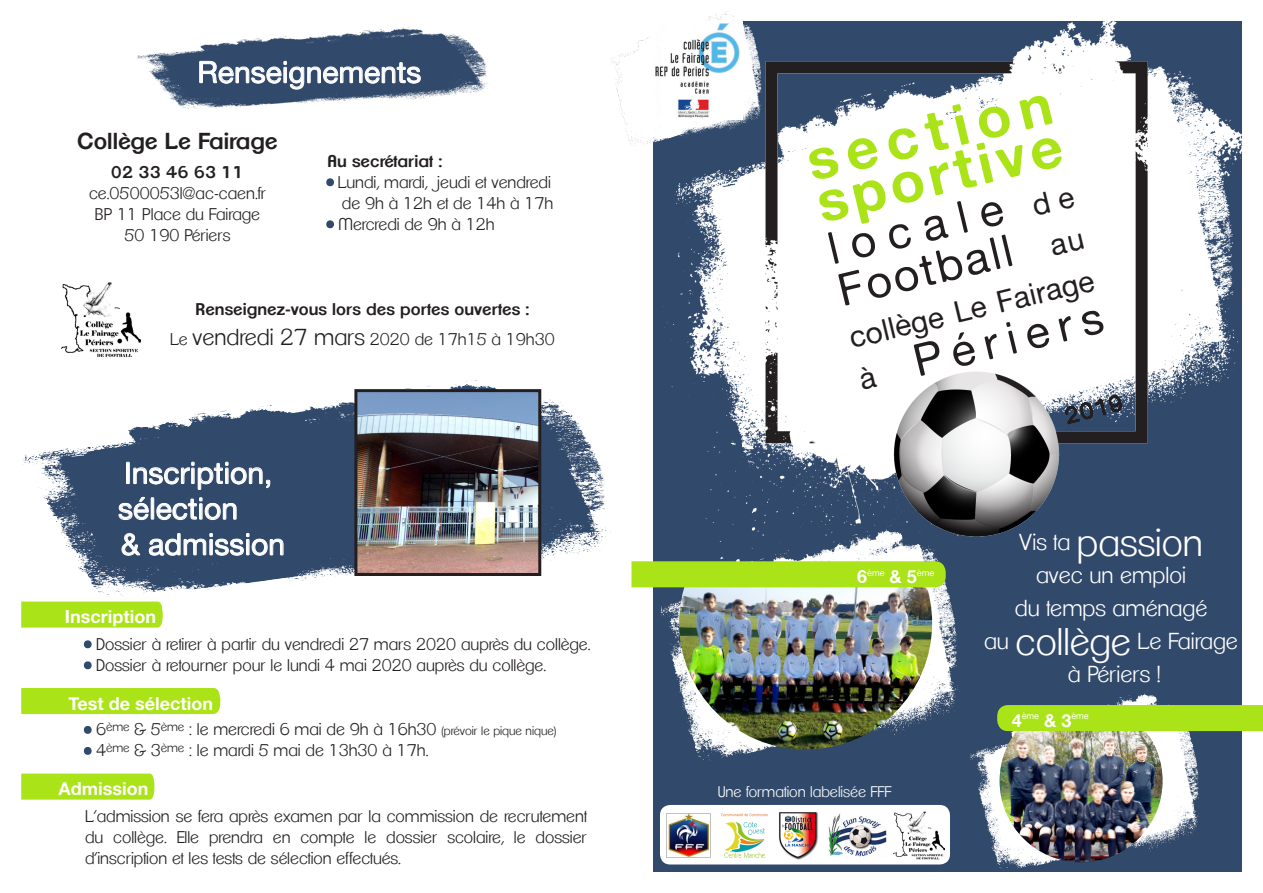
<style>
.page{position:relative;width:1263px;height:893px;background:#fff}
.page>*{position:absolute;margin:0;border:0;box-sizing:border-box;transform-origin:0 0}
.t1{font:57px "Alte Haas Grotesk Bold";color:#aae318}
.t2{font:45px "Alte Haas Grotesk";color:#231f20}
.t3{font:300 37.5px "Clemente P Dae";color:#fff}
.t4{font:30px "Alte Haas Grotesk";color:#fff}
.t5{font:30px "Alte Haas Grotesk";color:#231f20}
.t6{font:300 22.5px "Clemente P Dae";color:#fff}
.t7{font:600 22.5px "Clemente P Dak";color:#231f20}
.t8{font:18px "Alte Haas Grotesk Bold";color:#fff}
.t9{font:300 16.5px "Clemente P Dae";color:#231f20}
.t10{font:600 16.5px "Clemente P Dak";color:#231f20}
.t11{font:300 15px "Clemente P Dae";color:#fff}
.t12{font:9px "Alte Haas Grotesk";color:#fff}
.s1{font-size:22.5px}
.s2{font-size:12px}
.s3{font-family:"Alte Haas Grotesk Bold";font-size:18px}
.s4{font-size:37.5px}
</style>
<div class="page">
<div style="left:653px;top:21px;width:589px;height:851px;background:#31496b"></div>
<img style="left:660px;top:604px;width:300px;height:157px">
<img style="left:970px;top:691px;width:231px;height:180px">
<img style="left:636px;top:21px;width:606px;height:583px">
<img style="left:679px;top:587px;width:253px;height:162px">
<img style="left:999px;top:731px;width:163px;height:131px">
<div style="left:631px;top:561px;width:315px;height:26px;background:#aae318"></div>
<div style="left:997px;top:705px;width:266px;height:26px;background:#aae318"></div>
<div style="left:660px;top:805px;width:290px;height:59px;background:#fff;border-radius:10px"></div>
<img style="left:667px;top:814px;width:44px;height:44px">
<img style="left:828px;top:813px;width:59px;height:44px">
<img style="left:779px;top:812px;width:39px;height:47px">
<img style="left:721px;top:813px;width:47px;height:45px">
<img style="left:137px;top:28px;width:351px;height:80px">
<svg style="left:199px;top:61px;width:222px;height:29px;background:#596c87"></svg>
<svg style="left:326px;top:178px;width:8px;height:9px"></svg>
<svg style="left:326px;top:220px;width:8px;height:9px"></svg>
<div style="left:21px;top:774px;width:133px;height:26px;background:#aae318"></div>
<svg style="left:21px;top:601px;width:142px;height:27px;background:#ade422"></svg>
<svg style="left:83px;top:640px;width:9px;height:9px"></svg>
<svg style="left:83px;top:661px;width:9px;height:9px"></svg>
<img style="left:22px;top:381px;width:585px;height:215px">
<svg style="left:126px;top:461px;width:144px;height:29px;background:#566a86"></svg>
<svg style="left:118px;top:497px;width:119px;height:23px;background:#63758f"></svg>
<svg style="left:121px;top:533px;width:19px;height:23px"></svg>
<svg style="left:149px;top:533px;width:135px;height:23px;background:#62748e"></svg>
<img style="left:353px;top:388px;width:190px;height:189px">
<div style="left:21px;top:688px;width:199px;height:26px;background:#aae318"></div>
<svg style="left:83px;top:726px;width:9px;height:8px"></svg>
<svg style="left:83px;top:747px;width:9px;height:8px"></svg>
<img style="left:893px;top:811px;width:51px;height:49px">
<img style="left:62px;top:282px;width:79px;height:75px">
<img style="left:610px;top:12px;width:151px;height:135px">
<img style="left:651px;top:21px;width:91px;height:98px">
<svg style="left:1064px;top:395px;width:58px;height:29px"></svg>
<svg style="left:1031px;top:191px;width:44px;height:25px"></svg>
<svg style="left:1050px;top:233px;width:34px;height:23px"></svg>
<svg style="left:858px;top:365px;width:20px;height:25px"></svg>
<p class="t4" style="left:197px;top:54px;width:225px">Renseignements</p>
<p class="t7" style="left:77px;top:127px;width:202px">Collège Le Fairage</p>
<p class="t10" style="left:111px;top:163px;width:135px">02 33 46 63 11</p>
<p class="t9" style="left:89px;top:184px;width:178px">ce.0500053l@ac-caen.fr</p>
<p class="t9" style="left:95px;top:205px;width:167px">BP 11 Place du Fairage</p>
<p class="t9" style="left:125px;top:226px;width:107px">50 190 Périers</p>
<p class="t10" style="left:327px;top:151px;width:116px">Au secrétariat :</p>
<p class="t9" style="left:327px;top:172px;width:225px"><sup>o</sup> Lundi, mardi, jeudi et vendredi</p>
<p class="t9" style="left:342px;top:193px;width:213px">de 9h à 12h et de 14h à 17h</p>
<p class="t9" style="left:327px;top:214px;width:169px"><sup>o</sup> Mercredi de 9h à 12h</p>
<p class="t10" style="left:196px;top:299px;width:335px">Renseignez-vous lors des portes ouvertes :</p>
<p class="t9" style="left:170px;top:329px;width:386px">Le <span class="s1">vendredi 27 mars</span> 2020 de 17h15 à 19h30</p>
<p class="t4" style="left:124px;top:455px;width:150px">Inscription,</p>
<p class="t4" style="left:118px;top:491px;width:121px">sélection</p>
<p class="t4" style="left:121px;top:526px;width:165px">&amp; admission</p>
<p class="t8" style="left:65px;top:606px;width:93px">Inscription</p>
<p class="t9" style="left:85px;top:634px;width:507px"><sup>o</sup> Dossier à retirer à partir du vendredi 27 mars 2020 auprès du collège.</p>
<p class="t9" style="left:85px;top:655px;width:463px"><sup>o</sup> Dossier à retourner pour le lundi 4 mai 2020 auprès du collège.</p>
<p class="t8" style="left:68px;top:692px;width:146px">Test de sélection</p>
<p class="t9" style="left:85px;top:720px;width:473px"><sup>o</sup> 6<sup>ème</sup> &amp; 5<sup>ème</sup> : le mercredi 6 mai de 9h à 16h30 <span class="s2">(prévoir le pique nique)</span></p>
<p class="t9" style="left:85px;top:741px;width:345px"><sup>o</sup> 4<sup>ème</sup> &amp; 3<sup>ème</sup> : le mardi 5 mai de 13h30 à 17h.</p>
<p class="t8" style="left:59px;top:778px;width:91px">Admission</p>
<p class="t9" style="left:85px;top:807px;width:503px">L’admission se fera après examen par la commission de recrutement</p>
<p class="t9" style="left:85px;top:828px;width:503px">du collège. Elle prendra en compte le dossier scolaire, le dossier</p>
<p class="t9" style="left:85px;top:849px;width:318px">d’inscription et les tests de sélection effectués.</p>
<p class="t1" style="left:799px;top:126px;width:252px;rotate:-13deg">section</p>
<p class="t1" style="left:809px;top:168px;width:252px;rotate:-13deg">sportive</p>
<p class="t2" style="left:822px;top:224px;width:181px;rotate:-14deg">locale</p>
<p class="t2" style="left:832px;top:266px;width:180px;rotate:-14deg">Football</p>
<p class="t5" style="left:846px;top:320px;width:252px;rotate:-13deg">collège Le Fairage</p>
<p class="t2" style="left:907px;top:336px;width:195px;rotate:-14deg">Périers</p>
<p class="t12" style="left:857px;top:567px;width:79px"><span class="s3">6</span>ème <span class="s3">&amp; 5</span>ème</p>
<p class="t11" style="left:718px;top:783px;width:176px">Une formation labelisée FFF</p>
<p class="t3" style="left:1019px;top:521px;width:185px"><sup>Vis</sup> <sup>ta</sup> passion</p>
<p class="t6" style="left:1036px;top:562px;width:151px">avec un emploi</p>
<p class="t6" style="left:1015px;top:595px;width:194px">du temps aménagé</p>
<p class="t6" style="left:984px;top:628px;width:255px">au <span class="s4">collège</span> Le Fairage</p>
<p class="t6" style="left:1068px;top:661px;width:94px">à Périers !</p>
<p class="t12" style="left:1012px;top:711px;width:79px"><span class="s3">4</span>ème <span class="s3">&amp; 3</span>ème</p>
</div>
